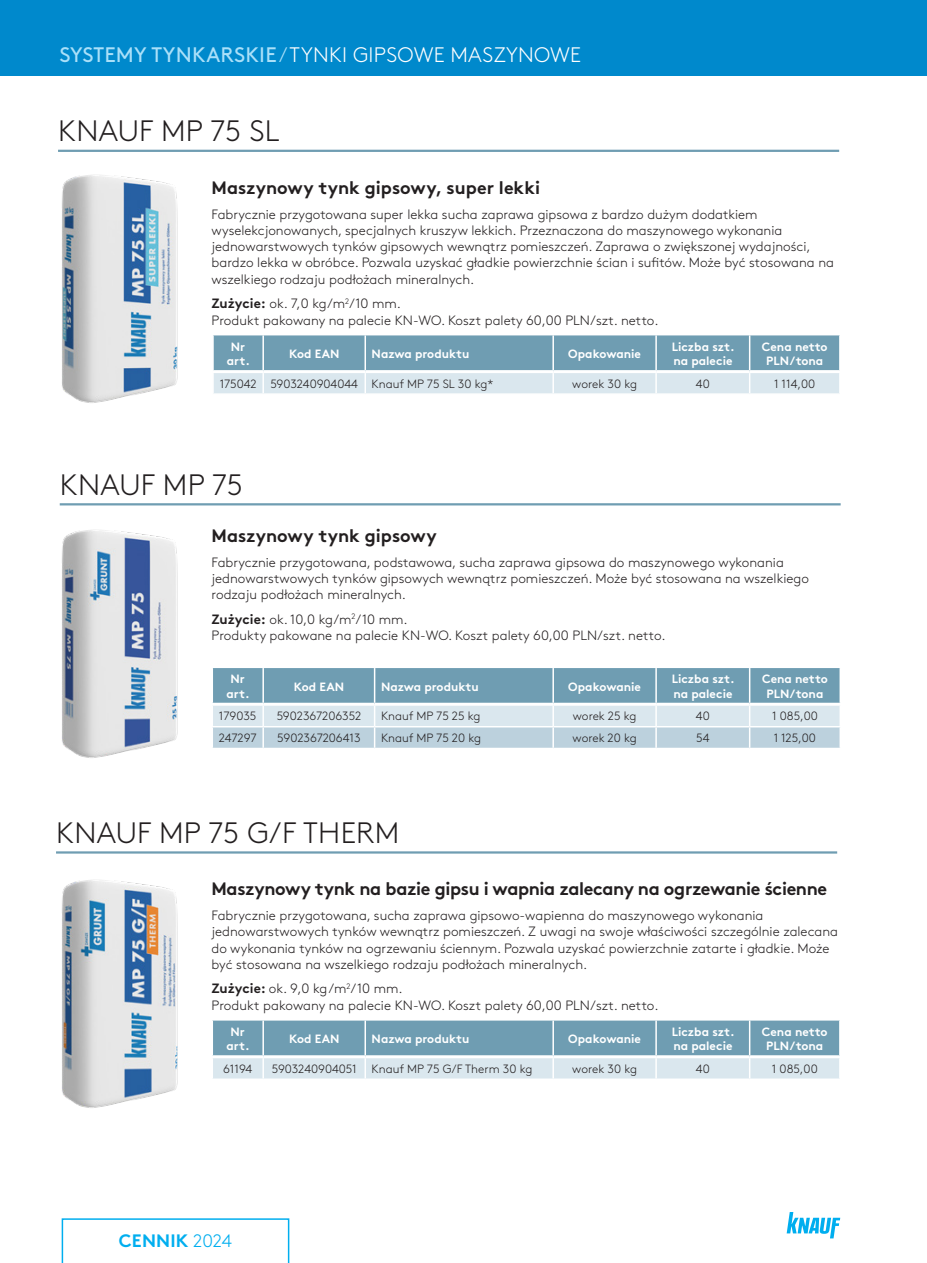
<style>
.page{position:relative;width:927px;height:1263px;background:#fff}
.page>*{position:absolute;margin:0;border:0;box-sizing:border-box;transform-origin:0 0}
.NAZWA_SYSTEMU{font:300 29.55px "Brown Pro";letter-spacing:.01em;color:#231f20}
.PAGINACJA{font:300 21px "Brown Pro";letter-spacing:.01em;color:#fff}
.OPIS_BOLD{font:700 18px "Brown Pro";letter-spacing:-.015em;color:#231f20}
.t1{font:700 18px "Brown Pro";letter-spacing:.01em;color:#00aeef}
.Opis{font:300 13.5px/16.2px "Brown Pro";color:#231f20}
.Tytul_tabeli{font:700 12px/14.4px "Brown Pro";color:#fff}
.dane_tabeli_lewa{font:300 12px "Brown Pro";color:#231f20}
.s1{font-weight:400;color:#aae0f9}
.s2{color:#aae0f9}
.s3{font-weight:700}
.s4{font-weight:300}
</style>
<div class="page">
<svg style="left:62px;top:1218px;width:227px;height:45px"></svg>
<svg style="left:787px;top:1212px;width:53px;height:26px"></svg>
<div style="left:0;top:0;width:927px;height:75px;background:#0089cc"></div>
<hr style="left:56px;top:851px;width:781px;height:2px;background:#6f9db2">
<svg style="left:213px;top:1020px;width:626px;height:58px;background:#99bac9"></svg>
<hr style="left:212px;top:1055px;width:51px;height:3px;background:#fff">
<hr style="left:263px;top:1055px;width:102px;height:3px;background:#fff">
<hr style="left:365px;top:1055px;width:188px;height:3px;background:#fff">
<hr style="left:553px;top:1055px;width:103px;height:3px;background:#fff">
<hr style="left:656px;top:1055px;width:94px;height:3px;background:#fff">
<hr style="left:750px;top:1055px;width:91px;height:3px;background:#fff">
<hr style="left:58px;top:150px;width:781px;height:2px;background:#6f9db2">
<svg style="left:214px;top:335px;width:625px;height:59px;background:#99bac9"></svg>
<hr style="left:212px;top:393px;width:51px;height:2px;background:#fff">
<hr style="left:263px;top:393px;width:102px;height:2px;background:#fff">
<hr style="left:212px;top:370px;width:51px;height:3px;background:#fff">
<hr style="left:263px;top:370px;width:102px;height:3px;background:#fff">
<hr style="left:365px;top:370px;width:188px;height:3px;background:#fff">
<hr style="left:553px;top:370px;width:103px;height:3px;background:#fff">
<hr style="left:656px;top:370px;width:94px;height:3px;background:#fff">
<hr style="left:750px;top:370px;width:91px;height:3px;background:#fff">
<hr style="left:60px;top:503px;width:781px;height:2px;background:#6f9db2">
<svg style="left:212px;top:668px;width:628px;height:80px;background:#a7c3d1"></svg>
<hr style="left:839px;top:727px;width:2px;height:21px;background:#fff">
<img style="left:62px;top:175px;width:116px;height:228px">
<img style="left:62px;top:530px;width:116px;height:228px">
<img style="left:62px;top:880px;width:116px;height:228px">
<p class="PAGINACJA" style="left:60px;top:39px;width:523px"><span class="s1">SYSTEMY TYNKARSKIE</span><span class="s2">/</span> TYNKI GIPSOWE MASZYNOWE</p>
<p class="NAZWA_SYSTEMU" style="left:58px;top:109px;width:223px">KNAUF MP 75 SL</p>
<p class="OPIS_BOLD" style="left:212px;top:173px;width:330px">Maszynowy tynk gipsowy, super lekki</p>
<p class="Opis" style="left:212px;top:205px;width:624px">Fabrycznie przygotowana super lekka sucha zaprawa gipsowa z bardzo dużym dodatkiem wyselekcjonowanych, specjalnych kruszyw lekkich. Przeznaczona do maszynowego wykonania jednowarstwowych tynków gipsowych wewnątrz pomieszczeń. Zaprawa o zwiększonej wydajności, bardzo lekka w obróbce. Pozwala uzyskać gładkie powierzchnie ścian i sufitów. Może być stosowana na wszelkiego rodzaju podłożach mineralnych.</p>
<p class="Opis" style="left:212px;top:295px;width:448px"><span class="s3">Zużycie:</span> ok. 7,0 kg/m<sup>2</sup>/10 mm.<br>Produkt pakowany na palecie KN-WO. Koszt palety 60,00 PLN/szt. netto.</p>
<p class="Tytul_tabeli" style="left:231px;top:338px;width:16px">Nr</p>
<p class="Tytul_tabeli" style="left:227px;top:353px;width:25px">art.</p>
<p class="Tytul_tabeli" style="left:289px;top:345px;width:52px">Kod EAN</p>
<p class="Tytul_tabeli" style="left:372px;top:345px;width:99px">Nazwa produktu</p>
<p class="Tytul_tabeli" style="left:568px;top:345px;width:74px">Opakowanie</p>
<p class="Tytul_tabeli" style="left:672px;top:338px;width:64px">Liczba szt. na palecie</p>
<p class="Tytul_tabeli" style="left:762px;top:338px;width:67px;text-align:center">Cena netto<br>PLN/tona</p>
<p class="dane_tabeli_lewa" style="left:220px;top:375px;width:39px">175042</p>
<p class="dane_tabeli_lewa" style="left:270px;top:375px;width:89px">5903240904044</p>
<p class="dane_tabeli_lewa" style="left:372px;top:375px;width:123px">Knauf MP 75 SL 30 kg*</p>
<p class="dane_tabeli_lewa" style="left:572px;top:375px;width:66px">worek 30 kg</p>
<p class="dane_tabeli_lewa" style="left:696px;top:375px;width:15px">40</p>
<p class="dane_tabeli_lewa" style="left:774px;top:375px;width:43px">1 114,00</p>
<p class="NAZWA_SYSTEMU" style="left:60px;top:463px;width:185px">KNAUF MP 75</p>
<p class="OPIS_BOLD" style="left:212px;top:521px;width:227px">Maszynowy tynk gipsowy</p>
<p class="Opis" style="left:212px;top:553px;width:599px">Fabrycznie przygotowana, podstawowa, sucha zaprawa gipsowa do maszynowego wykonania jednowarstwowych tynków gipsowych wewnątrz pomieszczeń. Może być stosowana na wszelkiego rodzaju podłożach mineralnych.</p>
<p class="Opis" style="left:212px;top:610px;width:456px"><span class="s3">Zużycie:</span> ok. 10,0 kg/m<sup>2</sup>/10 mm.<br>Produkty pakowane na palecie KN-WO. Koszt palety 60,00 PLN/szt. netto.</p>
<p class="Tytul_tabeli" style="left:231px;top:671px;width:16px">Nr</p>
<p class="Tytul_tabeli" style="left:226px;top:685px;width:25px">art.</p>
<p class="Tytul_tabeli" style="left:294px;top:678px;width:52px">Kod EAN</p>
<p class="Tytul_tabeli" style="left:381px;top:678px;width:99px">Nazwa produktu</p>
<p class="Tytul_tabeli" style="left:568px;top:678px;width:74px">Opakowanie</p>
<p class="Tytul_tabeli" style="left:672px;top:671px;width:64px">Liczba szt. na palecie</p>
<p class="Tytul_tabeli" style="left:762px;top:671px;width:67px;text-align:center">Cena netto<br>PLN/tona</p>
<p class="dane_tabeli_lewa" style="left:219px;top:707px;width:39px">179035</p>
<p class="dane_tabeli_lewa" style="left:277px;top:707px;width:86px">5902367206352</p>
<p class="dane_tabeli_lewa" style="left:381px;top:707px;width:101px">Knauf MP 75 25 kg</p>
<p class="dane_tabeli_lewa" style="left:573px;top:707px;width:65px">worek 25 kg</p>
<p class="dane_tabeli_lewa" style="left:696px;top:707px;width:15px">40</p>
<p class="dane_tabeli_lewa" style="left:772px;top:707px;width:47px">1 085,00</p>
<p class="dane_tabeli_lewa" style="left:219px;top:729px;width:39px">247297</p>
<p class="dane_tabeli_lewa" style="left:277px;top:729px;width:85px">5902367206413</p>
<p class="dane_tabeli_lewa" style="left:381px;top:729px;width:102px">Knauf MP 75 20 kg</p>
<p class="dane_tabeli_lewa" style="left:573px;top:729px;width:66px">worek 20 kg</p>
<p class="dane_tabeli_lewa" style="left:696px;top:729px;width:15px">54</p>
<p class="dane_tabeli_lewa" style="left:774px;top:729px;width:44px">1 125,00</p>
<p class="NAZWA_SYSTEMU" style="left:56px;top:811px;width:345px">KNAUF MP 75 G/F THERM</p>
<p class="OPIS_BOLD" style="left:212px;top:874px;width:617px">Maszynowy tynk na bazie gipsu i wapnia zalecany na ogrzewanie ścienne</p>
<p class="Opis" style="left:212px;top:906px;width:628px">Fabrycznie przygotowana, sucha zaprawa gipsowo-wapienna do maszynowego wykonania jednowarstwowych tynków wewnątrz pomieszczeń. Z uwagi na swoje właściwości szczególnie zalecana do wykonania tynków na ogrzewaniu ściennym. Pozwala uzyskać powierzchnie zatarte i gładkie. Może być stosowana na wszelkiego rodzaju podłożach mineralnych.</p>
<p class="Opis" style="left:212px;top:980px;width:448px"><span class="s3">Zużycie:</span> ok. 9,0 kg /m<sup>2</sup>/10 mm.<br>Produkt pakowany na palecie KN-WO. Koszt palety 60,00 PLN/szt. netto.</p>
<p class="Tytul_tabeli" style="left:231px;top:1023px;width:16px">Nr</p>
<p class="Tytul_tabeli" style="left:226px;top:1038px;width:25px">art.</p>
<p class="Tytul_tabeli" style="left:289px;top:1030px;width:52px">Kod EAN</p>
<p class="Tytul_tabeli" style="left:372px;top:1030px;width:99px">Nazwa produktu</p>
<p class="Tytul_tabeli" style="left:568px;top:1030px;width:74px">Opakowanie</p>
<p class="Tytul_tabeli" style="left:672px;top:1023px;width:64px">Liczba szt. na palecie</p>
<p class="Tytul_tabeli" style="left:762px;top:1023px;width:67px;text-align:center">Cena netto<br>PLN/tona</p>
<p class="dane_tabeli_lewa" style="left:223px;top:1060px;width:31px">61194</p>
<p class="dane_tabeli_lewa" style="left:272px;top:1060px;width:86px">5903240904051</p>
<p class="dane_tabeli_lewa" style="left:372px;top:1060px;width:162px">Knauf MP 75 G/F Therm 30 kg</p>
<p class="dane_tabeli_lewa" style="left:572px;top:1060px;width:66px">worek 30 kg</p>
<p class="dane_tabeli_lewa" style="left:696px;top:1060px;width:15px">40</p>
<p class="dane_tabeli_lewa" style="left:772px;top:1060px;width:47px">1 085,00</p>
<h3 class="t1" style="left:119px;top:1226px;width:115px">CENNIK <span class="s4">2024</span></h3>
</div>
